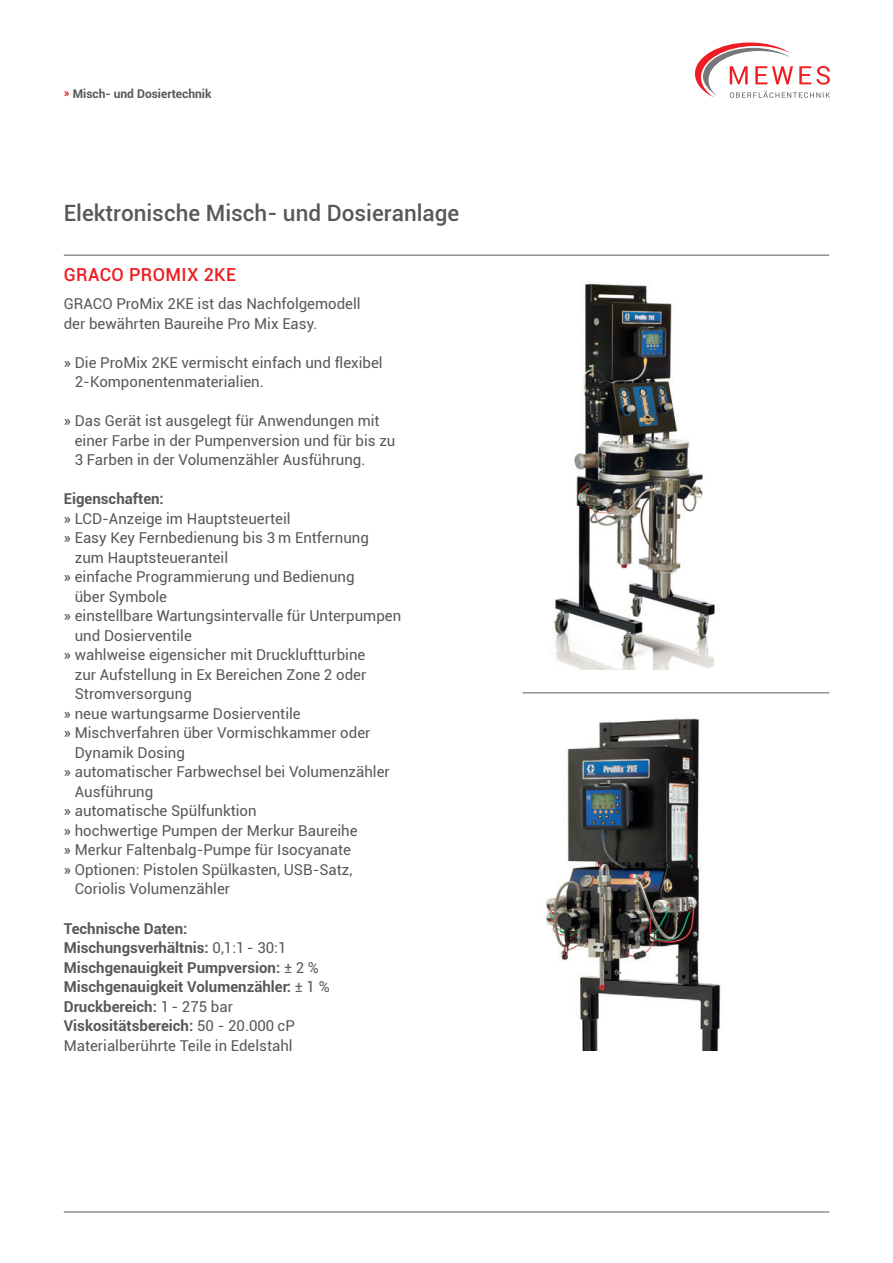
<style>
.page{position:relative;width:893px;height:1263px;background:#fff}
.page>*{position:absolute;margin:0;border:0;box-sizing:border-box;transform-origin:0 0}
.t1{font:500 22.5px "Roboto";color:#57585a}
.t2{font:500 18px "Roboto";letter-spacing:.02em;color:#ee1d23}
.t3{font:15px/19.5px "Roboto";color:#57585a}
.t4{font:700 15px/19.5px "Roboto";color:#57585a}
.t5{font:700 12px "Roboto";color:#57585a}
.s1{color:#ee1d23}
.s2{font-weight:500}
.s3{font-weight:400}
</style>
<div class="page">
<svg style="left:695px;top:43px;width:135px;height:55px"></svg>
<hr style="left:64px;top:255px;width:765px;height:1px;background:#57585a">
<hr style="left:64px;top:1212px;width:765px;height:1px;background:#57585a">
<img style="left:553px;top:283px;width:162px;height:386px">
<img style="left:546px;top:718px;width:175px;height:332px">
<hr style="left:523px;top:692px;width:306px;height:1px;background:#57585a">
<p class="t5" style="left:64px;top:85px;width:149px"><span class="s1">»</span> Misch- und Dosiertechnik</p>
<h1 class="t1" style="left:64px;top:197px;width:397px">Elektronische Misch- und Dosieranlage</h1>
<p class="t2" style="left:64px;top:262px;width:174px">GRACO PROMIX 2KE</p>
<p class="t3" style="left:64px;top:294px;width:298px">GRACO ProMix 2KE ist das Nachfolgemodell der bewährten Baureihe Pro Mix Easy.</p>
<p class="t3" style="left:75px;top:352px;width:309px;text-indent:-11px"><span class="s2">»</span> Die ProMix 2KE vermischt einfach und flexibel<br>2-Komponentenmaterialien.</p>
<p class="t3" style="left:75px;top:411px;width:322px;text-indent:-11px"><span class="s2">»</span> Das Gerät ist ausgelegt für Anwendungen mit einer Farbe in der Pumpenversion und für bis zu<br>3 Farben in der Volumenzähler Ausführung.</p>
<p class="t4" style="left:64px;top:489px;width:102px">Eigenschaften:</p>
<p class="t3" style="left:64px;top:508px;width:228px"><span class="s2">»</span> LCD-Anzeige im Hauptsteuerteil</p>
<p class="t3" style="left:64px;top:528px;width:307px"><span class="s2">»</span> Easy Key Fernbedienung bis 3 m Entfernung</p>
<p class="t3" style="left:75px;top:547px;width:155px">zum Hauptsteueranteil</p>
<p class="t3" style="left:64px;top:567px;width:292px"><span class="s2">»</span> einfache Programmierung und Bedienung</p>
<p class="t3" style="left:75px;top:586px;width:94px">über Symbole</p>
<p class="t3" style="left:64px;top:606px;width:339px"><span class="s2">»</span> einstellbare Wartungsintervalle für Unterpumpen</p>
<p class="t3" style="left:75px;top:625px;width:119px">und Dosierventile</p>
<p class="t3" style="left:64px;top:645px;width:303px"><span class="s2">»</span> wahlweise eigensicher mit Druckluftturbine</p>
<p class="t3" style="left:75px;top:664px;width:293px">zur Aufstellung in Ex Bereichen Zone 2 oder</p>
<p class="t3" style="left:75px;top:684px;width:119px">Stromversorgung</p>
<p class="t3" style="left:64px;top:703px;width:238px"><span class="s2">»</span> neue wartungsarme Dosierventile</p>
<p class="t3" style="left:64px;top:723px;width:308px"><span class="s2">»</span> Mischverfahren über Vormischkammer oder</p>
<p class="t3" style="left:75px;top:742px;width:112px">Dynamik Dosing</p>
<p class="t3" style="left:64px;top:762px;width:327px"><span class="s2">»</span> automatischer Farbwechsel bei Volumenzähler</p>
<p class="t3" style="left:75px;top:781px;width:80px">Ausführung</p>
<p class="t3" style="left:64px;top:801px;width:194px"><span class="s2">»</span> automatische Spülfunktion</p>
<p class="t3" style="left:64px;top:820px;width:295px"><span class="s2">»</span> hochwertige Pumpen der Merkur Baureihe</p>
<p class="t3" style="left:64px;top:840px;width:289px"><span class="s2">»</span> Merkur Faltenbalg-Pumpe für Isocyanate</p>
<p class="t3" style="left:64px;top:859px;width:290px"><span class="s2">»</span> Optionen: Pistolen Spülkasten, USB-Satz,</p>
<p class="t3" style="left:75px;top:879px;width:157px">Coriolis Volumenzähler</p>
<p class="t4" style="left:64px;top:918px;width:267px">Technische Daten:<br>Mischungsverhältnis: <span class="s3">0,1:1 - 30:1<br></span>Mischgenauigkeit Pumpversion: <span class="s3">± 2 %<br></span>Mischgenauigkeit Volumenzähler: <span class="s3">± 1 %<br></span>Druckbereich: <span class="s3">1 - 275 bar<br></span>Viskositätsbereich: <span class="s3">50 - 20.000 cP<br>Materialberührte Teile in Edelstahl</span></p>
</div>
